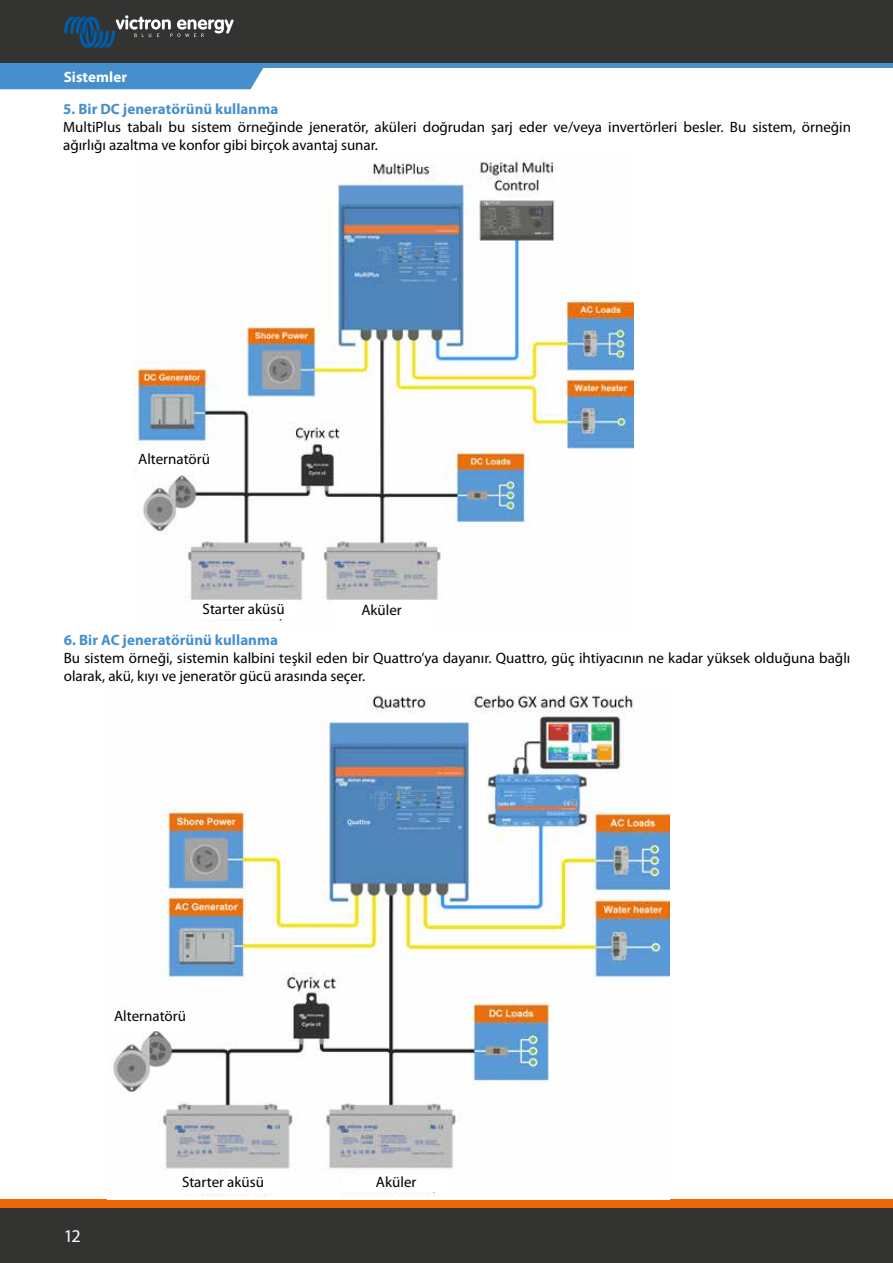
<style>
.page{position:relative;width:893px;height:1263px;background:#fff}
.page>*{position:absolute;margin:0;border:0;box-sizing:border-box;transform-origin:0 0}
.t1{font:18px "Myriad Pro";color:#fff}
.t2{font:15px/18px "Myriad Pro";color:#000}
.t3{font:700 15px "Myriad Pro";letter-spacing:.005em;color:#468fcd}
.t4{font:700 15px "Myriad Pro";letter-spacing:.005em;color:#fff}
</style>
<div class="page">
<div style="left:0;top:1208px;width:893px;height:55px;background:#333332"></div>
<div style="left:0;top:1199px;width:893px;height:9px;background:#ec6608"></div>
<div style="left:0;top:0;width:893px;height:64px;background:#333332"></div>
<svg style="left:64px;top:15px;width:170px;height:33px"></svg>
<hr style="left:0;top:64px;width:893px;height:4px;background:#468fcd">
<div style="left:0;top:68px;width:263px;height:21px;background:#468fcd"></div>
<img style="left:133px;top:158px;width:501px;height:464px">
<img style="left:113px;top:695px;width:556px;height:502px">
<div style="left:203px;top:602px;width:94px;height:17px;background:#fff"></div>
<div style="left:333px;top:603px;width:98px;height:23px;background:#fff"></div>
<div style="left:138px;top:453px;width:72px;height:21px;background:#fff"></div>
<div style="left:182px;top:1176px;width:94px;height:17px;background:#fff"></div>
<div style="left:341px;top:1175px;width:111px;height:17px;background:#fff"></div>
<div style="left:114px;top:1009px;width:72px;height:22px;background:#fff"></div>
<p class="t4" style="left:64px;top:67px;width:65px">Sistemler</p>
<p class="t3" style="left:63px;top:100px;width:217px">5. Bir DC jeneratörünü kullanma</p>
<p class="t2" style="left:63px;top:118px;width:789px">MultiPlus tabalı bu sistem örneğinde jeneratör, aküleri doğrudan şarj eder ve/veya invertörleri besler. Bu sistem, örneğin ağırlığı azaltma ve konfor gibi birçok avantaj sunar.</p>
<p class="t2" style="left:138px;top:450px;width:73px">Alternatörü</p>
<p class="t2" style="left:203px;top:599px;width:84px">Starter aküsü</p>
<p class="t2" style="left:361px;top:600px;width:42px">Aküler</p>
<p class="t3" style="left:64px;top:630px;width:216px">6. Bir AC jeneratörünü kullanma</p>
<p class="t2" style="left:64px;top:649px;width:788px">Bu sistem örneği, sistemin kalbini teşkil eden bir Quattro’ya dayanır. Quattro, güç ihtiyacının ne kadar yüksek olduğuna bağlı olarak, akü, kıyı ve jeneratör gücü arasında seçer.</p>
<p class="t2" style="left:114px;top:1006px;width:73px">Alternatörü</p>
<p class="t1" style="left:64px;top:1224px;width:18px">12</p>
<p class="t2" style="left:182px;top:1173px;width:84px">Starter aküsü</p>
<p class="t2" style="left:376px;top:1172px;width:42px">Aküler</p>
</div>
